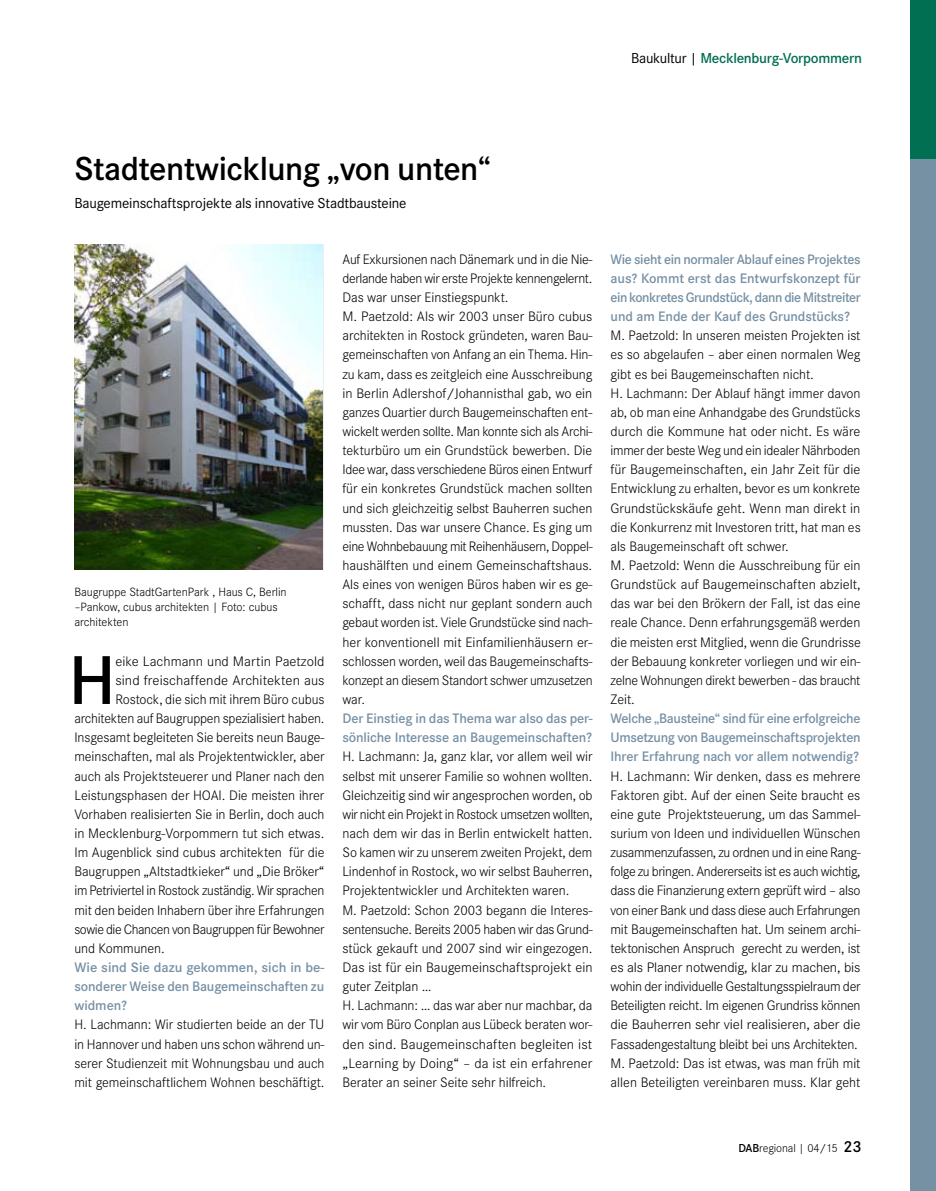
<style>
.page{position:relative;width:936px;height:1191px;background:#fff}
.page>*{position:absolute;margin:0;border:0;box-sizing:border-box;transform-origin:0 0}
.t1{font:600 71.55px "Corporate S";color:#000}
.t2{font:600 34.5px "Corporate S";letter-spacing:-.015em;color:#000}
.t3{font:15px "Corporate S";letter-spacing:-.01em;color:#000}
.t4{font:600 15px "Corporate S";letter-spacing:-.02em;color:#006f52}
.t5{font:300 14.25px/19.2px "Corporate S";letter-spacing:-.005em;color:#000}
.t6{font:600 14.25px/19.2px "Corporate S";letter-spacing:-.01em;color:#7690a4;text-align:justify}
.t7{font:300 14.25px "Corporate S";letter-spacing:-.025em;color:#000}
.t8{font:300 14.25px "Corporate S";letter-spacing:-.03em;color:#000}
.t9{font:300 14.25px "Corporate S";letter-spacing:-.005em;color:#000;scale:1.05 1}
.t10{font:300 14.25px "Corporate S";letter-spacing:-.005em;color:#000;scale:1.04 1}
.t11{font:300 12.45px/15px "Corporate S";letter-spacing:-.005em;color:#000}
.t12{font:300 12px "Corporate S";letter-spacing:-.01em;color:#000}
.s1{font-weight:400;color:#000}
.s2{font-weight:600}
.s3{font-weight:600;font-size:16.5px}
</style>
<div class="page">
<div style="left:910px;top:0;width:25px;height:1191px;background:#7690a4"></div>
<div style="left:910px;top:0;width:25px;height:158px;background:#006f52"></div>
<img style="left:74px;top:244px;width:248px;height:326px">
<p class="t4" style="left:631px;top:49px;width:232px"><span class="s1">Baukultur |</span> Mecklenburg-Vorpommern</p>
<h2 class="t2" style="left:74px;top:148px;width:418px">Stadtentwicklung „von unten“</h2>
<p class="t3" style="left:74px;top:194px;width:333px">Baugemeinschaftsprojekte als innovative Stadtbausteine</p>
<p class="t11" style="left:74px;top:584px;width:214px">Baugruppe StadtGartenPark , Haus C, Berlin –Pankow, cubus architekten | Foto: cubus architekten</p>
<h1 class="t1" style="left:68px;top:639px;width:49px">H</h1>
<p class="t10" style="left:115px;top:653px;width:203px">eike Lachmann und Martin Paetzold</p>
<p class="t9" style="left:115px;top:672px;width:201px">sind freischaffende Architekten aus</p>
<p class="t5" style="left:115px;top:690px;width:210px">Rostock, die sich mit ihrem Büro cubus</p>
<p class="t5" style="left:74px;top:709px;width:251px">architekten auf Baugruppen spezialisiert haben.</p>
<p class="t5" style="left:74px;top:728px;width:251px">Insgesamt begleiteten Sie bereits neun Bauge-</p>
<p class="t5" style="left:74px;top:747px;width:251px">meinschaften, mal als Projektentwickler, aber</p>
<p class="t5" style="left:74px;top:766px;width:251px">auch als Projektsteuerer und Planer nach den</p>
<p class="t5" style="left:74px;top:785px;width:251px">Leistungsphasen der HOAI. Die meisten ihrer</p>
<p class="t5" style="left:74px;top:804px;width:251px">Vorhaben realisierten Sie in Berlin, doch auch</p>
<p class="t5" style="left:74px;top:823px;width:251px">in Mecklenburg-Vorpommern tut sich etwas.</p>
<p class="t5" style="left:74px;top:843px;width:251px">Im Augenblick sind cubus architekten für die</p>
<p class="t5" style="left:74px;top:862px;width:251px">Baugruppen „Altstadtkieker“ und „Die Bröker“</p>
<p class="t7" style="left:74px;top:882px;width:251px">im Petriviertel in Rostock zuständig. Wir sprachen</p>
<p class="t5" style="left:74px;top:900px;width:251px">mit den beiden Inhabern über ihre Erfahrungen</p>
<p class="t8" style="left:74px;top:921px;width:251px">sowie die Chancen von Baugruppen für Bewohner</p>
<p class="t5" style="left:74px;top:938px;width:92px">und Kommunen.</p>
<p class="t6" style="left:74px;top:957px;width:251px">Wie sind Sie dazu gekommen, sich in be&shy;sonderer Weise den Baugemeinschaften zu widmen?</p>
<p class="t5" style="left:74px;top:1015px;width:252px;text-align:justify">H. Lachmann: Wir studierten beide an der TU in Hannover und haben uns schon während un&shy;serer Studienzeit mit Wohnungsbau und auch mit gemeinschaftlichem Wohnen beschäftigt.</p>
<p class="t5" style="left:342px;top:249px;width:252px">Auf Exkursionen nach Dänemark und in die Nie&shy;derlande haben wir erste Projekte kennengelernt.<br>Das war unser Einstiegspunkt.<br>M. Paetzold: Als wir 2003 unser Büro cubus architekten in Rostock gründeten, waren Bau&shy;gemeinschaften von Anfang an ein Thema. Hin&shy;zu kam, dass es zeitgleich eine Ausschreibung in Berlin Adlershof/Johannisthal gab, wo ein ganzes Quartier durch Baugemeinschaften ent&shy;wickelt werden sollte. Man konnte sich als Archi&shy;tekturbüro um ein Grundstück bewerben. Die Idee war, dass verschiedene Büros einen Entwurf für ein konkretes Grundstück machen sollten und sich gleichzeitig selbst Bauherren suchen mussten. Das war unsere Chance. Es ging um eine Wohnbebauung mit Reihenhäusern, Doppel&shy;haushälften und einem Gemeinschaftshaus.<br>Als eines von wenigen Büros haben wir es ge&shy;schafft, dass nicht nur geplant sondern auch gebaut worden ist. Viele Grundstücke sind nach&shy;her konventionell mit Einfamilienhäusern er&shy;schlossen worden, weil das Baugemeinschafts&shy;konzept an diesem Standort schwer umzusetzen war.</p>
<p class="t6" style="left:342px;top:709px;width:251px">Der Einstieg in das Thema war also das per&shy;sönliche Interesse an Baugemeinschaften?</p>
<p class="t5" style="left:342px;top:747px;width:251px">H. Lachmann: Ja, ganz klar, vor allem weil wir selbst mit unserer Familie so wohnen wollten.<br>Gleichzeitig sind wir angesprochen worden, ob wir nicht ein Projekt in Rostock umsetzen wollten, nach dem wir das in Berlin entwickelt hatten.<br>So kamen wir zu unserem zweiten Projekt, dem Lindenhof in Rostock, wo wir selbst Bauherren, Projektentwickler und Architekten waren.<br>M. Paetzold: Schon 2003 begann die Interes&shy;sentensuche. Bereits 2005 haben wir das Grund&shy;stück gekauft und 2007 sind wir eingezogen.<br>Das ist für ein Baugemeinschaftsprojekt ein guter Zeitplan …<br>H. Lachmann: … das war aber nur machbar, da wir vom Büro Conplan aus Lübeck beraten wor&shy;den sind. Baugemeinschaften begleiten ist „Learning by Doing“ – da ist ein erfahrener Berater an seiner Seite sehr hilfreich.</p>
<p class="t6" style="left:610px;top:249px;width:251px">Wie sieht ein normaler Ablauf eines Projektes aus? Kommt erst das Entwurfskonzept für ein konkretes Grundstück, dann die Mitstreiter und am Ende der Kauf des Grundstücks?</p>
<p class="t5" style="left:610px;top:326px;width:252px">M. Paetzold: In unseren meisten Projekten ist es so abgelaufen – aber einen normalen Weg gibt es bei Baugemeinschaften nicht.<br>H. Lachmann: Der Ablauf hängt immer davon ab, ob man eine Anhandgabe des Grundstücks durch die Kommune hat oder nicht. Es wäre immer der beste Weg und ein idealer Nährboden für Baugemeinschaften, ein Jahr Zeit für die Entwicklung zu erhalten, bevor es um konkrete Grundstückskäufe geht. Wenn man direkt in die Konkurrenz mit Investoren tritt, hat man es als Baugemeinschaft oft schwer.<br>M. Paetzold: Wenn die Ausschreibung für ein Grundstück auf Baugemeinschaften abzielt, das war bei den Brökern der Fall, ist das eine reale Chance. Denn erfahrungsgemäß werden die meisten erst Mitglied, wenn die Grundrisse der Bebauung konkreter vorliegen und wir ein&shy;zelne Wohnungen direkt bewerben - das braucht Zeit.</p>
<p class="t6" style="left:610px;top:709px;width:251px">Welche „Bausteine“ sind für eine erfolgreiche Umsetzung von Baugemeinschaftsprojekten Ihrer Erfahrung nach vor allem notwendig?</p>
<p class="t5" style="left:610px;top:766px;width:251px">H. Lachmann: Wir denken, dass es mehrere Faktoren gibt. Auf der einen Seite braucht es eine gute Projektsteuerung, um das Sammel&shy;surium von Ideen und individuellen Wünschen zusammenzufassen, zu ordnen und in eine Rang&shy;folge zu bringen. Andererseits ist es auch wichtig, dass die Finanzierung extern geprüft wird – also von einer Bank und dass diese auch Erfahrungen mit Baugemeinschaften hat. Um seinem archi&shy;tektonischen Anspruch gerecht zu werden, ist es als Planer notwendig, klar zu machen, bis wohin der individuelle Gestaltungsspielraum der Beteiligten reicht. Im eigenen Grundriss können die Bauherren sehr viel realisieren, aber die Fassadengestaltung bleibt bei uns Architekten.<br>M. Paetzold: Das ist etwas, was man früh mit allen Beteiligten vereinbaren muss. Klar geht</p>
<p class="t12" style="left:738px;top:1141px;width:125px"><span class="s2">DAB</span>regional | 04/15 <span class="s3">23</span></p>
</div>
